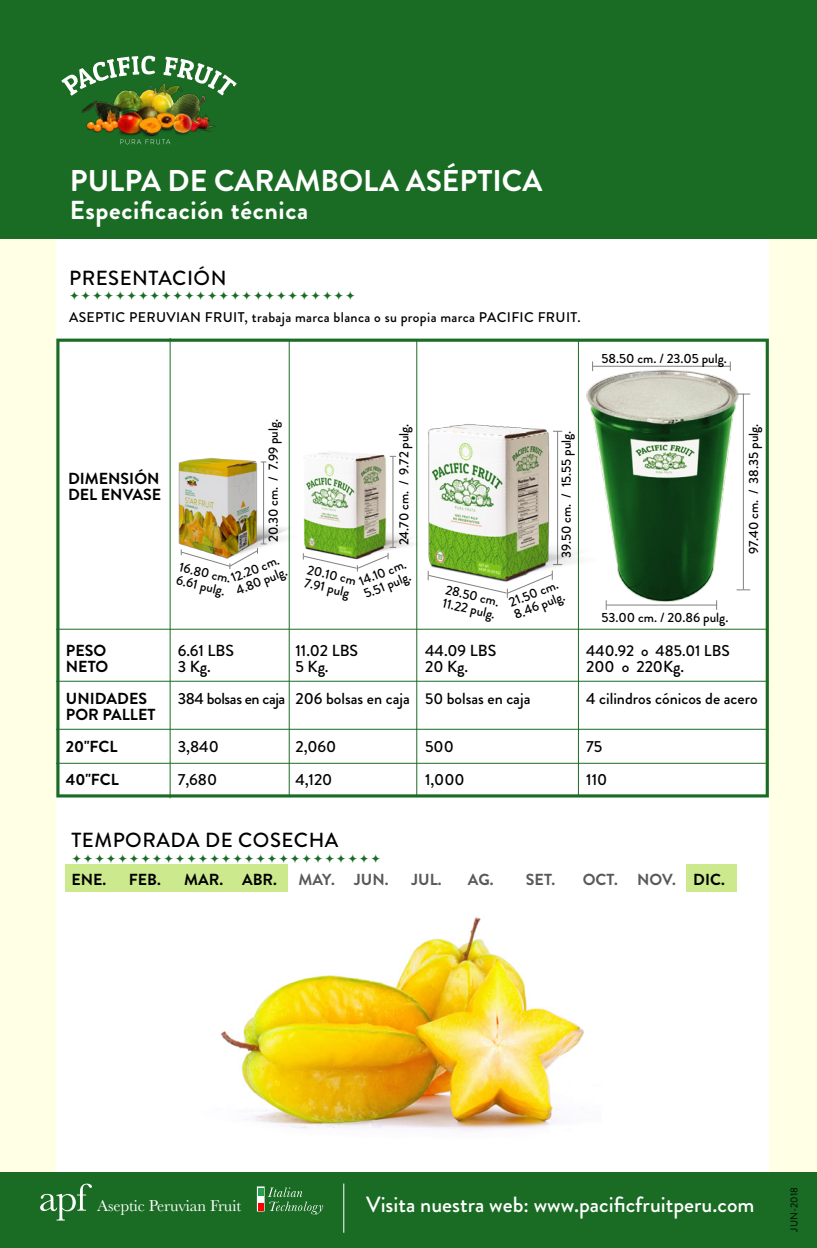
<style>
.page{position:relative;width:817px;height:1248px;background:#fff}
.page>*{position:absolute;margin:0;border:0;box-sizing:border-box;transform-origin:0 0}
.t1{font:700 30px "Brandon Grotesque";color:#fff}
.t2{font:700 26px "Brandon Grotesque";letter-spacing:.025em;color:#fff}
.t3{font:500 22px "Brandon Grotesque";color:#fff}
.t4{font:500 20.4px "Brandon Grotesque";letter-spacing:.025em;color:#000}
.t5{font:16.4px "Baskerville";letter-spacing:-.005em;color:#fff}
.t6{font:500 16px "Brandon Grotesque";color:#000}
.t7{font:700 16px/16px "Brandon Grotesque";color:#000}
.t8{font:700 16px "Brandon Grotesque";color:#595959}
.t9{font:500 15.6px "Brandon Grotesque";color:#000}
.t10{font:500 14px "Brandon Grotesque";letter-spacing:.025em;color:#000}
.t11{font:500 13.2px/13.2px "Brandon Grotesque";color:#000}
.t12{font:10px "Brandon Grotesque";letter-spacing:.025em;color:#000}
.s1{font-size:15.6px}
.s2{color:#000}
</style>
<div class="page">
<div style="left:0;top:3px;width:816px;height:1215px;background:#ffffe6"></div>
<div style="left:56px;top:234px;width:712px;height:944px;background:#fff"></div>
<div style="left:65px;top:864px;width:222px;height:27px;background:#ccea8d"></div>
<div style="left:686px;top:864px;width:50px;height:27px;background:#ccea8d"></div>
<div style="left:0;top:0;width:816px;height:238px;background:#1a6c24"></div>
<div style="left:0;top:1172px;width:816px;height:75px;background:#1a6c24"></div>
<svg style="left:256px;top:1186px;width:67px;height:28px"></svg>
<div style="left:258px;top:1202px;width:5px;height:8px;background:#f00"></div>
<div style="left:258px;top:1187px;width:5px;height:8px;background:#299e4c"></div>
<svg style="left:40px;top:1183px;width:52px;height:37px"></svg>
<hr style="left:343px;top:1183px;width:1px;height:49px;background:#fff">
<img style="left:81px;top:85px;width:135px;height:52px">
<svg style="left:61px;top:56px;width:94px;height:40px"></svg>
<svg style="left:163px;top:57px;width:74px;height:38px"></svg>
<svg style="left:120px;top:139px;width:50px;height:5px"></svg>
<img style="left:220px;top:917px;width:364px;height:214px">
<svg style="left:56px;top:338px;width:712px;height:459px"></svg>
<hr style="left:56px;top:680px;width:712px;height:1px;background:#1a6c24">
<hr style="left:56px;top:628px;width:712px;height:1px;background:#1a6c24">
<hr style="left:56px;top:728px;width:712px;height:1px;background:#1a6c24">
<hr style="left:56px;top:762px;width:712px;height:1px;background:#1a6c24">
<hr style="left:578px;top:340px;width:1px;height:456px;background:#1a6c24">
<hr style="left:416px;top:340px;width:1px;height:456px;background:#1a6c24">
<hr style="left:288px;top:340px;width:2px;height:456px;background:#1a6c24">
<hr style="left:170px;top:338px;width:1px;height:460px;background:#1a6c24">
<img style="left:176px;top:455px;width:131px;height:106px">
<hr style="left:263px;top:462px;width:1px;height:81px;background:#808080">
<svg style="left:180px;top:543px;width:86px;height:26px"></svg>
<h1 class="t1" style="left:70px;top:160px;width:473px">PULPA DE CARAMBOLA ASÉPTICA</h1>
<h2 class="t2" style="left:70px;top:191px;width:240px">Especificación técnica</h2>
<h3 class="t4" style="left:69px;top:264px;width:159px">PRESENTACIÓN</h3>
<p class="t10" style="left:69px;top:307px;width:513px">ASEPTIC PERUVIAN FRUIT, trabaja marca blanca o su propia marca PACIFIC FRUIT.</p>
<p class="t11" style="left:601px;top:352px;width:127px">58.50 cm. / 23.05 pulg.</p>
<p class="t7" style="left:68px;top:471px;width:95px">DIMENSIÓN<br>DEL ENVASE</p>
<p class="t11" style="left:267px;top:542px;width:125px;rotate:-90deg">20.30 cm. / 7.99 pulg.</p>
<p class="t11" style="left:181px;top:560px;width:54px;rotate:13deg">16.80 cm.<br>6.61 pulg.</p>
<p class="t11" style="left:229px;top:572px;width:55px;rotate:-22deg">12.20 cm.<br>4.80 pulg.</p>
<p class="t11" style="left:397px;top:545px;width:123px;rotate:-90deg">24.70 cm. / 9.72 pulg.</p>
<p class="t11" style="left:309px;top:563px;width:51px;rotate:13deg">20.10 cm<br>7.91 pulg</p>
<p class="t11" style="left:357px;top:576px;width:51px;rotate:-22deg">14.10 cm.<br>5.51 pulg.</p>
<p class="t11" style="left:560px;top:558px;width:129px;rotate:-90deg">39.50 cm. / 15.55 pulg.</p>
<p class="t11" style="left:747px;top:554px;width:132px;rotate:-90deg">97.40 cm. / 38.35 pulg.</p>
<p class="t11" style="left:447px;top:583px;width:56px;rotate:13deg">28.50 cm.<br>11.22 pulg.</p>
<p class="t11" style="left:507px;top:597px;width:55px;rotate:-22deg">21.50 cm.<br>8.46 pulg.</p>
<p class="t11" style="left:601px;top:610px;width:128px">53.00 cm. / 20.86 pulg.</p>
<p class="t7" style="left:66px;top:643px;width:42px">PESO</p>
<p class="t6" style="left:178px;top:639px;width:58px">6.61 LBS</p>
<p class="t6" style="left:295px;top:639px;width:64px">11.02 LBS</p>
<p class="t6" style="left:425px;top:639px;width:73px">44.09 LBS</p>
<p class="t9" style="left:586px;top:640px;width:145px">440.92 o 485.01 LBS</p>
<p class="t7" style="left:66px;top:659px;width:44px">NETO</p>
<p class="t6" style="left:178px;top:655px;width:35px">3 Kg.</p>
<p class="t6" style="left:295px;top:655px;width:35px">5 Kg.</p>
<p class="t6" style="left:425px;top:655px;width:45px">20 Kg.</p>
<p class="t6" style="left:586px;top:655px;width:99px">200 o 220Kg.</p>
<p class="t7" style="left:66px;top:691px;width:83px">UNIDADES</p>
<p class="t6" style="left:178px;top:687px;width:354px">384 bolsas en caja 206 bolsas en caja <span class="s1">50</span> bolsas en caja</p>
<p class="t6" style="left:586px;top:687px;width:173px">4 cilindros cónicos de acero</p>
<p class="t7" style="left:66px;top:699px;width:91px;line-height:32px">POR PALLET<br>20"FCL</p>
<p class="t6" style="left:178px;top:735px;width:42px">3,840</p>
<p class="t6" style="left:295px;top:735px;width:42px">2,060</p>
<p class="t6" style="left:425px;top:735px;width:30px">500</p>
<p class="t6" style="left:586px;top:735px;width:18px">75</p>
<p class="t7" style="left:66px;top:771px;width:54px">40"FCL</p>
<p class="t6" style="left:178px;top:767px;width:41px">7,680</p>
<p class="t6" style="left:295px;top:767px;width:38px">4,120</p>
<p class="t6" style="left:425px;top:767px;width:41px">1,000</p>
<p class="t6" style="left:586px;top:767px;width:23px">110</p>
<h3 class="t4" style="left:71px;top:826px;width:268px">TEMPORADA DE COSECHA</h3>
<p class="t7" style="left:71px;top:871px;width:36px">ENE.</p>
<p class="t7" style="left:129px;top:871px;width:34px">FEB.</p>
<p class="t7" style="left:184px;top:871px;width:94px">MAR. ABR.</p>
<p class="t8" style="left:298px;top:868px;width:91px">MAY. JUN.</p>
<p class="t8" style="left:411px;top:868px;width:32px">JUL.</p>
<p class="t8" style="left:467px;top:868px;width:89px">AG. SET.</p>
<p class="t8" style="left:582px;top:868px;width:144px">OCT. NOV. <span class="s2">DIC.</span></p>
<p class="t5" style="left:97px;top:1194px;width:145px">Aseptic Peruvian Fruit</p>
<h3 class="t3" style="left:366px;top:1189px;width:389px">Visita nuestra web: www.pacificfruitperu.com</h3>
<p class="t12" style="left:786px;top:1231px;width:46px;rotate:-90deg">JUN-2018</p>
</div>
